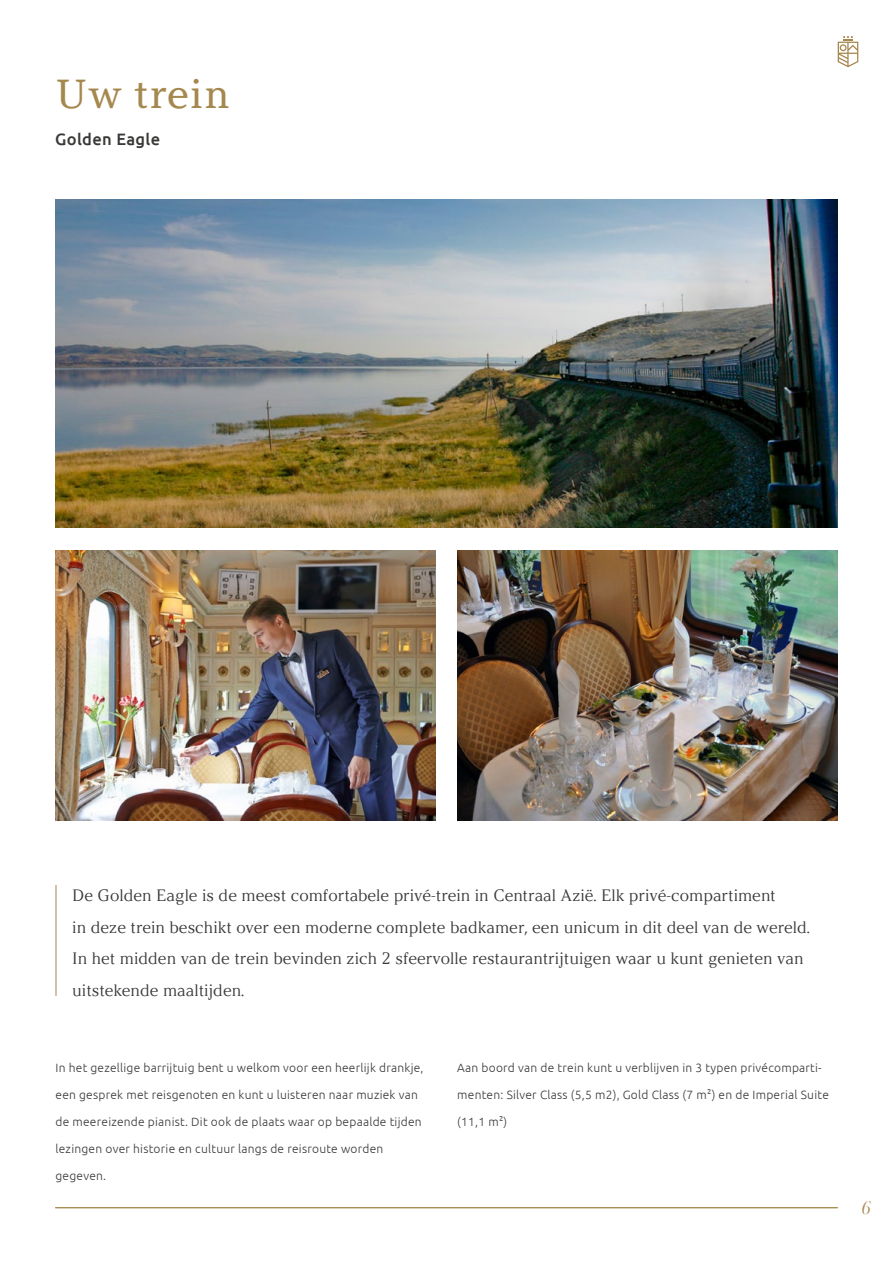
<style>
.page{position:relative;width:893px;height:1263px;background:#fff}
.page>*{position:absolute;margin:0;border:0;box-sizing:border-box;transform-origin:0 0}
.t1{font:40.5px "Argesta Text";color:#a5884e}
.t2{font:italic 18px "Argesta Hairline";color:#a5884e}
.t3{font:16.5px/31.5px "Argesta Display";color:#383837}
.t4{font:500 16.5px "Ubuntu";letter-spacing:.02em;color:#383837}
.t5{font:300 12px "Ubuntu";letter-spacing:.02em;color:#383837}
</style>
<div class="page">
<svg style="left:838px;top:36px;width:20px;height:31px"></svg>
<hr style="left:55px;top:1207px;width:783px;height:1px;background:#a5884e">
<hr style="left:56px;top:885px;width:1px;height:111px;background:#a5884e">
<img style="left:56px;top:199px;width:782px;height:329px">
<img style="left:56px;top:550px;width:380px;height:270px">
<img style="left:457px;top:550px;width:381px;height:270px">
<h1 class="t1" style="left:55px;top:69px;width:177px">Uw trein</h1>
<h3 class="t4" style="left:55px;top:129px;width:106px">Golden Eagle</h3>
<p class="t3" style="left:72px;top:880px;width:739px">De Golden Eagle is de meest comfortabele privé-trein in Centraal Azië. Elk privé-compartiment<br>in deze trein beschikt over een moderne complete badkamer, een unicum in dit deel van de wereld.<br>In het midden van de trein bevinden zich 2 sfeervolle restaurantrijtuigen waar u kunt genieten van uitstekende maaltijden.</p>
<p class="t5" style="left:56px;top:1061px;width:370px">In het gezellige barrijtuig bent u welkom voor een heerlijk drankje,</p>
<p class="t5" style="left:56px;top:1088px;width:364px">een gesprek met reisgenoten en kunt u luisteren naar muziek van</p>
<p class="t5" style="left:56px;top:1115px;width:368px">de meereizende pianist. Dit ook de plaats waar op bepaalde tijden</p>
<p class="t5" style="left:56px;top:1142px;width:329px">lezingen over historie en cultuur langs de reisroute worden</p>
<p class="t5" style="left:56px;top:1169px;width:52px">gegeven.</p>
<p class="t5" style="left:457px;top:1061px;width:366px">Aan boord van de trein kunt u verblijven in 3 typen privécomparti-</p>
<p class="t5" style="left:457px;top:1088px;width:373px">menten: Silver Class (5,5 m2), Gold Class (7 m2) en de Imperial Suite</p>
<p class="t5" style="left:457px;top:1115px;width:52px">(11,1 m2)</p>
<h2 class="t2" style="left:860px;top:1197px;width:12px">6</h2>
</div>
